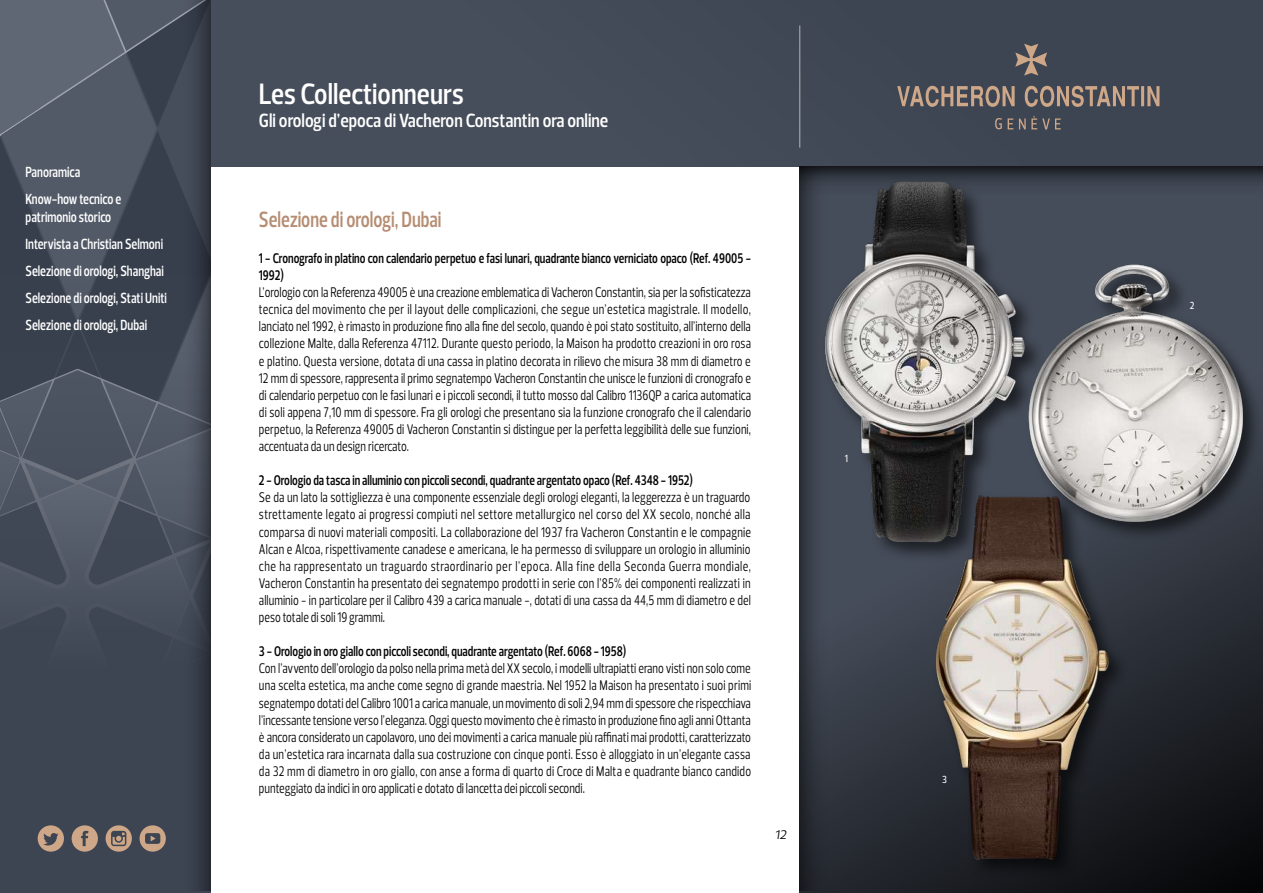
<style>
.page{position:relative;width:1263px;height:893px;background:#fff}
.page>*{position:absolute;margin:0;border:0;box-sizing:border-box;transform-origin:0 0}
.t1{font:600 30px "Prelo Condensed";color:#fff}
.t2{font:600 22.5px "Prelo Condensed";color:#b68d72;scale:.9 1}
.t3{font:600 19.5px "Prelo Condensed";color:#fff}
.t4{font:600 15px/27px "Prelo Condensed";color:#fff;scale:.9 1}
.t5{font:14.25px/17.1px "Prelo Condensed";color:#000;text-align:justify;scale:.9 1}
.t6{font:600 14.25px/17.1px "Prelo Condensed";color:#000;scale:.9 1}
.t7{font:italic 12.75px "Prelo";color:#000}
.t8{font:500 10.5px "Prelo Condensed";color:#fff}
</style>
<div class="page">
<div style="left:210px;top:0;width:1053px;height:166px;background:#474e5b"></div>
<hr style="left:799px;top:26px;width:1px;height:122px;background:#b4b5b7">
<svg style="left:897px;top:44px;width:262px;height:85px"></svg>
<div style="left:0;top:0;width:210px;height:893px;background:#3d4452"></div>
<div style="left:163px;top:0;width:47px;height:891px;background:linear-gradient(to right,#424a59,#2f343f)"></div>
<svg style="left:0;top:0;width:210px;height:867px"></svg>
<svg style="left:799px;top:214px;width:464px;height:679px;background:#262a31"></svg>
<svg style="left:1035px;top:166px;width:228px;height:48px;background:#3b414c"></svg>
<svg style="left:799px;top:550px;width:48px;height:341px;background:#313640"></svg>
<img style="left:787px;top:166px;width:248px;height:384px">
<img style="left:1014px;top:250px;width:249px;height:299px">
<img style="left:883px;top:476px;width:249px;height:400px">
<p class="t4" style="left:26px;top:158px;width:108px">Panoramica<br>Know-how tecnico e</p>
<p class="t4" style="left:26px;top:203px;width:159px">patrimonio storico<br>Intervista a Christian Selmoni<br>Selezione di orologi, Shanghai<br>Selezione di orologi, Stati Uniti<br>Selezione di orologi, Dubai</p>
<h1 class="t1" style="left:259px;top:75px;width:206px">Les Collectionneurs</h1>
<h3 class="t3" style="left:259px;top:109px;width:351px">Gli orologi d’epoca di Vacheron Constantin ora online</h3>
<h2 class="t2" style="left:259px;top:206px;width:204px">Selezione di orologi, Dubai</h2>
<p class="t6" style="left:259px;top:250px;width:548px">1 - Cronografo in platino con calendario perpetuo e fasi lunari, quadrante bianco verniciato opaco (Ref. 49005 -<br>1992)</p>
<p class="t5" style="left:259px;top:284px;width:548px">L’orologio con la Referenza 49005 è una creazione emblematica di Vacheron Constantin, sia per la sofisticatezza tecnica del movimento che per il layout delle complicazioni, che segue un’estetica magistrale. Il modello, lanciato nel 1992, è rimasto in produzione fino alla fine del secolo, quando è poi stato sostituito, all’interno della collezione Malte, dalla Referenza 47112. Durante questo periodo, la Maison ha prodotto creazioni in oro rosa e platino. Questa versione, dotata di una cassa in platino decorata in rilievo che misura 38 mm di diametro e 12 mm di spessore, rappresenta il primo segnatempo Vacheron Constantin che unisce le funzioni di cronografo e di calendario perpetuo con le fasi lunari e i piccoli secondi, il tutto mosso dal Calibro 1136QP a carica automatica di soli appena 7,10 mm di spessore. Fra gli orologi che presentano sia la funzione cronografo che il calendario perpetuo, la Referenza 49005 di Vacheron Constantin si distingue per la perfetta leggibilità delle sue funzioni, accentuata da un design ricercato.</p>
<p class="t6" style="left:259px;top:472px;width:484px">2 - Orologio da tasca in alluminio con piccoli secondi, quadrante argentato opaco (Ref. 4348 - 1952)</p>
<p class="t5" style="left:259px;top:489px;width:548px">Se da un lato la sottigliezza è una componente essenziale degli orologi eleganti, la leggerezza è un traguardo strettamente legato ai progressi compiuti nel settore metallurgico nel corso del XX secolo, nonché alla comparsa di nuovi materiali compositi. La collaborazione del 1937 fra Vacheron Constantin e le compagnie Alcan e Alcoa, rispettivamente canadese e americana, le ha permesso di sviluppare un orologio in alluminio che ha rappresentato un traguardo straordinario per l’epoca. Alla fine della Seconda Guerra mondiale, Vacheron Constantin ha presentato dei segnatempo prodotti in serie con l’85% dei componenti realizzati in alluminio - in particolare per il Calibro 439 a carica manuale -, dotati di una cassa da 44,5 mm di diametro e del peso totale di soli 19 grammi.</p>
<p class="t6" style="left:259px;top:643px;width:410px">3 - Orologio in oro giallo con piccoli secondi, quadrante argentato (Ref. 6068 - 1958)</p>
<p class="t5" style="left:259px;top:660px;width:548px">Con l’avvento dell’orologio da polso nella prima metà del XX secolo, i modelli ultrapiatti erano visti non solo come una scelta estetica, ma anche come segno di grande maestria. Nel 1952 la Maison ha presentato i suoi primi segnatempo dotati del Calibro 1001 a carica manuale, un movimento di soli 2,94 mm di spessore che rispecchiava l’incessante tensione verso l’eleganza. Oggi questo movimento che è rimasto in produzione fino agli anni Ottanta è ancora considerato un capolavoro, uno dei movimenti a carica manuale più raffinati mai prodotti, caratterizzato da un’estetica rara incarnata dalla sua costruzione con cinque ponti. Esso è alloggiato in un’elegante cassa da 32 mm di diametro in oro giallo, con anse a forma di quarto di Croce di Malta e quadrante bianco candido punteggiato da indici in oro applicati e dotato di lancetta dei piccoli secondi.</p>
<p class="t7" style="left:775px;top:826px;width:13px">12</p>
<p class="t8" style="left:845px;top:452px;width:5px">1</p>
<p class="t8" style="left:942px;top:773px;width:6px">3</p>
<p class="t8" style="left:1190px;top:299px;width:6px">2</p>
</div>
